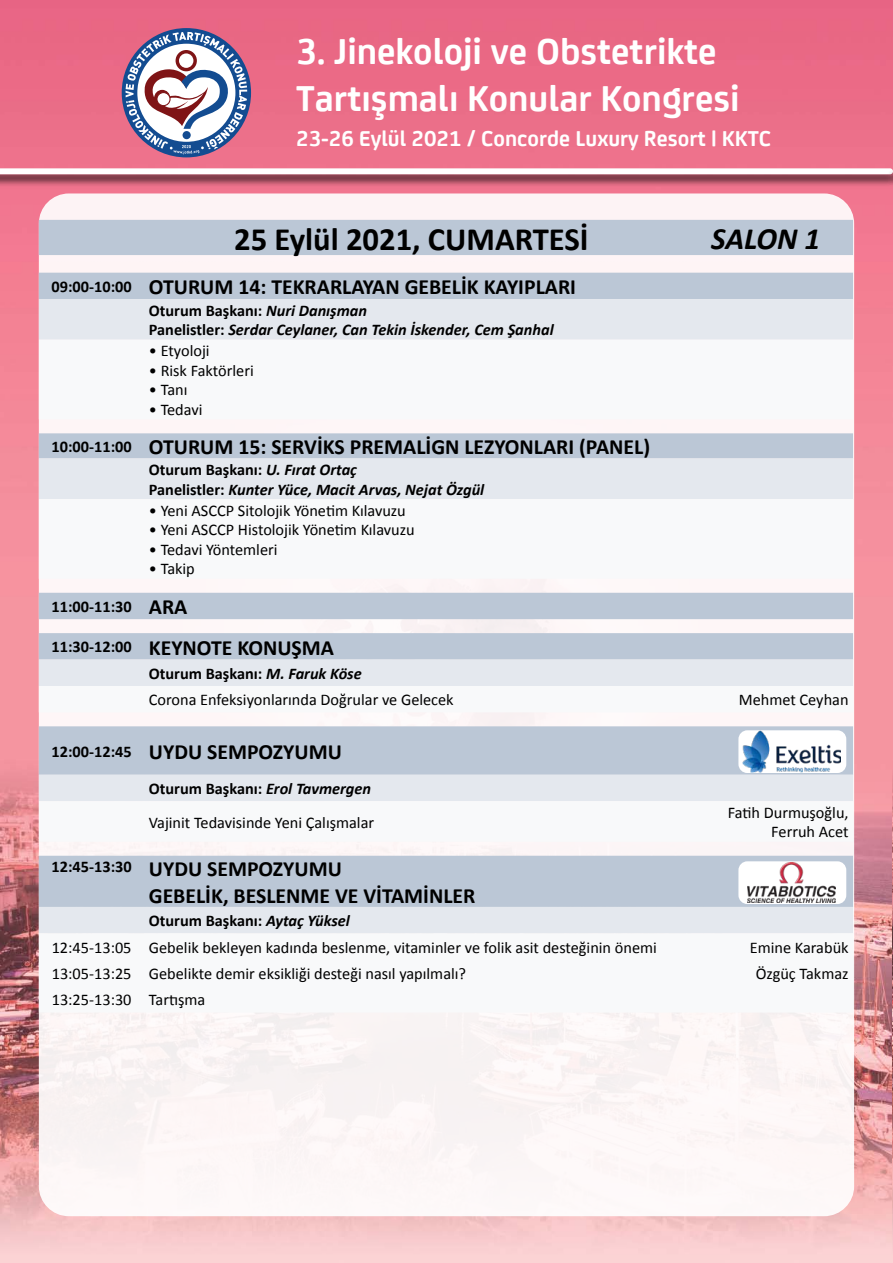
<style>
.page{position:relative;width:893px;height:1263px;background:#fff}
.page>*{position:absolute;margin:0;border:0;box-sizing:border-box;transform-origin:0 0}
.t1{font:700 38.85px/46.5px "FS Joey";color:#fff}
.t2{font:700 32.55px "Calibri";color:#000}
.t3{font:italic 700 31.05px "Calibri";letter-spacing:-.005em;color:#000}
.t4{font:700 23.1px "FS Joey";color:#fff}
.t5{font:700 21.75px/26.1px "Calibri";color:#000}
.t6{font:16.35px/26.4px "Calibri";color:#000}
.t7{font:italic 700 16.35px/19.5px "Calibri";color:#000}
.t8{font:700 16.35px "Calibri";color:#000}
.s1{font-size:16.35px}
.s2{font-style:normal}
.s3{font-size:21.75px}
.s4{font-weight:700}
.s5{font-weight:700;font-style:italic}
</style>
<div class="page">
<img style="left:0;top:0;width:893px;height:1263px">
<div style="left:122px;top:28px;width:129px;height:129px;background:#134c91;border-radius:50%"></div>
<svg style="left:126px;top:32px;width:121px;height:122px"></svg>
<div style="left:39px;top:193px;width:815px;height:1023px;background:#f8f8f9;border-radius:30px"></div>
<div style="left:0;top:168px;width:893px;height:19px;background:#000;opacity:.7"></div>
<div style="left:887px;top:168px;width:6px;height:19px;background:#000;opacity:.7"></div>
<svg style="left:0;top:168px;width:893px;height:6px"></svg>
<svg style="left:39px;top:220px;width:814px;height:53px;fill:#bbc7d6"></svg>
<div style="left:39px;top:273px;width:814px;height:26px;background:#bbc7d6"></div>
<div style="left:39px;top:299px;width:814px;height:41px;background:#e4e8ee"></div>
<svg style="left:39px;top:433px;width:814px;height:500px"></svg>
<div style="left:738px;top:730px;width:108px;height:43px;background:#fff;border-radius:9px"></div>
<img style="left:742px;top:731px;width:99px;height:42px">
<div style="left:738px;top:861px;width:108px;height:43px;background:#fff;border-radius:9px"></div>
<img style="left:748px;top:863px;width:87px;height:40px">
<h1 class="t1" style="left:296px;top:26px;width:445px">3. Jinekoloji ve Obstetrikte<br>Tartışmalı Konular Kongresi</h1>
<h3 class="t4" style="left:296px;top:121px;width:476px">23-26 Eylül 2021 / Concorde Luxury Resort | KKTC</h3>
<h2 class="t2" style="left:234px;top:218px;width:356px">25 Eylül 2021, CUMARTESİ</h2>
<h3 class="t3" style="left:711px;top:219px;width:111px">SALON 1</h3>
<h3 class="t5" style="left:52px;top:274px;width:526px"><span class="s1">09:00-10:00</span> OTURUM 14: TEKRARLAYAN GEBELİK KAYIPLARI</h3>
<p class="t7" style="left:149px;top:301px;width:406px"><span class="s2">Oturum Başkanı:</span> Nuri Danışman<br><span class="s2">Panelistler:</span> Serdar Ceylaner, Can Tekin İskender, Cem Şanhal</p>
<p class="t6" style="left:149px;top:338px;width:62px">• Etyoloji</p>
<p class="t6" style="left:149px;top:357px;width:106px">• Risk Faktörleri</p>
<p class="t6" style="left:149px;top:377px;width:40px">• Tanı</p>
<p class="t6" style="left:149px;top:396px;width:55px">• Tedavi</p>
<h3 class="t5" style="left:52px;top:434px;width:600px"><span class="s1">10:00-11:00</span> OTURUM 15: SERVİKS PREMALİGN LEZYONLARI (PANEL)</h3>
<p class="t7" style="left:149px;top:460px;width:337px"><span class="s2">Oturum Başkanı:</span> U. Fırat Ortaç<br><span class="s2">Panelistler:</span> Kunter Yüce, Macit Arvas, Nejat Özgül</p>
<p class="t6" style="left:149px;top:497px;width:258px">• Yeni ASCCP Sitolojik Yönetim Kılavuzu</p>
<p class="t6" style="left:149px;top:517px;width:267px">• Yeni ASCCP Histolojik Yönetim Kılavuzu</p>
<p class="t6" style="left:149px;top:536px;width:130px">• Tedavi Yöntemleri</p>
<p class="t6" style="left:149px;top:556px;width:47px">• Takip</p>
<p class="t8" style="left:52px;top:596px;width:137px">11:00-11:30 <span class="s3">ARA</span></p>
<h3 class="t5" style="left:52px;top:634px;width:284px"><span class="s1">11:30-12:00</span> KEYNOTE KONUŞMA</h3>
<p class="t6" style="left:149px;top:660px;width:306px"><span class="s4">Oturum Başkanı:</span> <span class="s5">M. Faruk Köse<br></span>Corona Enfeksiyonlarında Doğrular ve Gelecek</p>
<p class="t6" style="left:739px;top:687px;width:111px">Mehmet Ceyhan</p>
<h3 class="t5" style="left:52px;top:738px;width:292px"><span class="s1">12:00-12:45</span> UYDU SEMPOZYUMU</h3>
<p class="t6" style="left:149px;top:772px;width:227px;line-height:33.5px"><span class="s4">Oturum Başkanı:</span> <span class="s5">Erol Tavmergen<br></span>Vajinit Tedavisinde Yeni Çalışmalar</p>
<h3 class="t5" style="left:149px;top:856px;width:328px;text-indent:-97px"><sup>12:45-13:30</sup> UYDU SEMPOZYUMU<br>GEBELİK, BESLENME VE VİTAMİNLER</h3>
<p class="t6" style="left:52px;top:908px;width:607px;text-indent:97px"><span class="s4">Oturum Başkanı:</span> <span class="s5">Aytaç Yüksel<br></span>12:45-13:05 Gebelik bekleyen kadında beslenme, vitaminler ve folik asit desteğinin önemi</p>
<p class="t6" style="left:728px;top:803px;width:122px;line-height:19.5px;text-align:right">Fatih Durmuşoğlu,<br>Ferruh Acet</p>
<p class="t6" style="left:750px;top:934px;width:100px">Emine Karabük</p>
<p class="t6" style="left:52px;top:960px;width:416px">13:05-13:25 Gebelikte demir eksikliği desteği nasıl yapılmalı?</p>
<p class="t6" style="left:756px;top:960px;width:94px">Özgüç Takmaz</p>
<p class="t6" style="left:52px;top:987px;width:155px">13:25-13:30 Tartışma</p>
</div>
